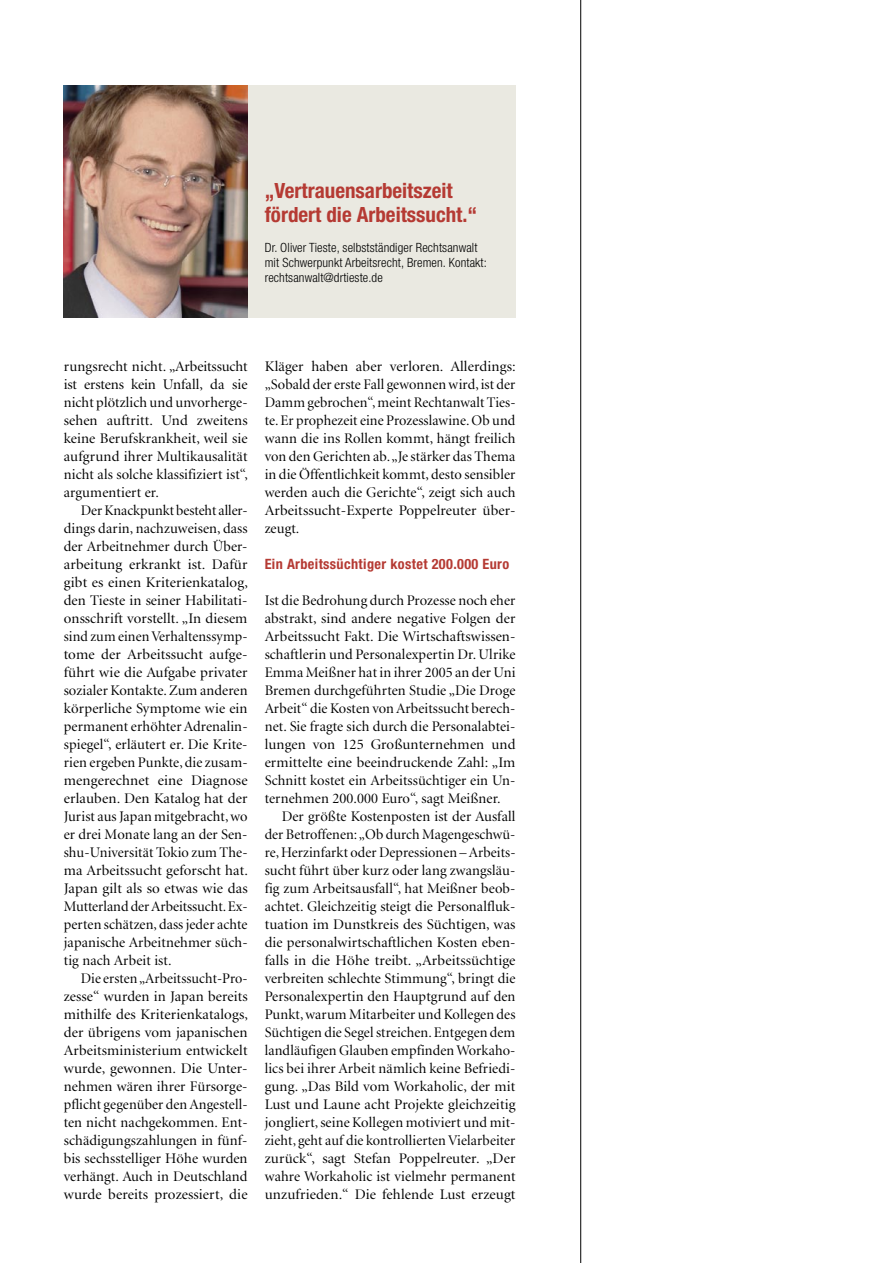
<style>
.page{position:relative;width:893px;height:1263px;background:#fff}
.page>*{position:absolute;margin:0;border:0;box-sizing:border-box;transform-origin:0 0}
.Zitat{font:700 condensed 21px "Helvetica Neue LT";color:#b53a33}
._1_4_Fließ_Einzug{font:14.7px/18px "Minion Display";letter-spacing:.01em;color:#000;text-align:justify}
._1_4_Fließ{font:14.7px/18px "Minion Display";letter-spacing:.01em;color:#000;text-align:justify}
.Zwischentitel{font:700 condensed 14.25px "Helvetica Neue LT";letter-spacing:.025em;color:#b53a33}
._1_7_1_BildLegende_Kasten{font:300 condensed 12.75px/15px "Helvetica Neue LT";letter-spacing:.01em;color:#000}
</style>
<div class="page">
<hr style="left:580px;top:0;width:1px;height:1263px;background:#000">
<div style="left:248px;top:85px;width:268px;height:232px;background:#eae9e1"></div>
<img style="left:64px;top:85px;width:184px;height:232px">
<p class="Zitat" style="left:265px;top:178px;width:190px">„Vertrauensarbeitszeit</p>
<p class="Zitat" style="left:265px;top:202px;width:214px">fördert die Arbeitssucht.“</p>
<p class="_1_7_1_BildLegende_Kasten" style="left:265px;top:240px;width:224px">Dr. Oliver Tieste, selbstständiger Rechtsanwalt mit Schwerpunkt Arbeitsrecht, Bremen. Kontakt: rechtsanwalt@drtieste.de</p>
<p class="_1_4_Fließ" style="left:64px;top:358px;width:186px">rungsrecht nicht. „Arbeitssucht ist erstens kein Unfall, da sie nicht plötzlich und unvorherge&shy;sehen auftritt. Und zweitens keine Berufskrankheit, weil sie aufgrund ihrer Multikausalität nicht als solche klassifiziert ist“, argumentiert er.</p>
<p class="_1_4_Fließ_Einzug" style="left:64px;top:502px;width:186px;text-indent:17px">Der Knackpunkt besteht aller&shy;dings darin, nachzuweisen, dass der Arbeitnehmer durch Über&shy;arbeitung erkrankt ist. Dafür gibt es einen Kriterienkatalog, den Tieste in seiner Habilitati&shy;onsschrift vorstellt. „In diesem sind zum einen Verhaltenssymp&shy;tome der Arbeitssucht aufge&shy;führt wie die Aufgabe privater sozialer Kontakte. Zum anderen körperliche Symptome wie ein permanent erhöhter Adrenalin&shy;spiegel“, erläutert er. Die Krite&shy;rien ergeben Punkte, die zusam&shy;mengerechnet eine Diagnose erlauben. Den Katalog hat der Jurist aus Japan mitgebracht, wo er drei Monate lang an der Sen&shy;shu-Universität Tokio zum The&shy;ma Arbeitssucht geforscht hat.<br>Japan gilt als so etwas wie das Mutterland der Arbeitssucht. Ex&shy;perten schätzen, dass jeder achte japanische Arbeitnehmer süch&shy;tig nach Arbeit ist.</p>
<p class="_1_4_Fließ_Einzug" style="left:64px;top:970px;width:186px;text-indent:17px">Die ersten „Arbeitssucht-Pro&shy;zesse“ wurden in Japan bereits mithilfe des Kriterienkatalogs, der übrigens vom japanischen Arbeitsministerium entwickelt wurde, gewonnen. Die Unter&shy;nehmen wären ihrer Fürsorge&shy;pflicht gegenüber den Angestell&shy;ten nicht nachgekommen. Ent&shy;schädigungszahlungen in fünf&shy;bis sechsstelliger Höhe wurden verhängt. Auch in Deutschland wurde bereits prozessiert, die</p>
<p class="_1_4_Fließ_Einzug" style="left:265px;top:358px;width:253px">Kläger haben aber verloren. Allerdings: „Sobald der erste Fall gewonnen wird, ist der Damm gebrochen“, meint Rechtanwalt Ties&shy;te. Er prophezeit eine Prozesslawine. Ob und wann die ins Rollen kommt, hängt freilich von den Gerichten ab. „Je stärker das Thema in die Öffentlichkeit kommt, desto sensibler werden auch die Gerichte“, zeigt sich auch Arbeitssucht-Experte Poppelreuter über&shy;zeugt.</p>
<p class="Zwischentitel" style="left:265px;top:555px;width:246px">Ein Arbeitssüchtiger kostet 200.000 Euro</p>
<p class="_1_4_Fließ" style="left:265px;top:592px;width:252px">Ist die Bedrohung durch Prozesse noch eher abstrakt, sind andere negative Folgen der Arbeitssucht Fakt. Die Wirtschaftswissen&shy;schaftlerin und Personalexpertin Dr. Ulrike Emma Meißner hat in ihrer 2005 an der Uni Bremen durchgeführten Studie „Die Droge Arbeit“ die Kosten von Arbeitssucht berech&shy;net. Sie fragte sich durch die Personalabtei&shy;lungen von 125 Großunternehmen und ermittelte eine beeindruckende Zahl: „Im Schnitt kostet ein Arbeitssüchtiger ein Un&shy;ternehmen 200.000 Euro“, sagt Meißner.</p>
<p class="_1_4_Fließ_Einzug" style="left:265px;top:808px;width:252px;text-indent:17px">Der größte Kostenposten ist der Ausfall der Betroffenen: „Ob durch Magengeschwü&shy;re, Herzinfarkt oder Depressionen – Arbeits&shy;sucht führt über kurz oder lang zwangsläu&shy;fig zum Arbeitsausfall“, hat Meißner beob&shy;achtet. Gleichzeitig steigt die Personalfluk&shy;tuation im Dunstkreis des Süchtigen, was die personalwirtschaftlichen Kosten eben&shy;falls in die Höhe treibt. „Arbeitssüchtige verbreiten schlechte Stimmung“, bringt die Personalexpertin den Hauptgrund auf den Punkt, warum Mitarbeiter und Kollegen des Süchtigen die Segel streichen. Entgegen dem landläufigen Glauben empfinden Workaho&shy;lics bei ihrer Arbeit nämlich keine Befriedi&shy;gung. „Das Bild vom Workaholic, der mit Lust und Laune acht Projekte gleichzeitig jongliert, seine Kollegen motiviert und mit&shy;zieht, geht auf die kontrollierten Vielarbeiter zurück“, sagt Stefan Poppelreuter. „Der wahre Workaholic ist vielmehr permanent unzufrieden.“ Die fehlende Lust erzeugt</p>
</div>
